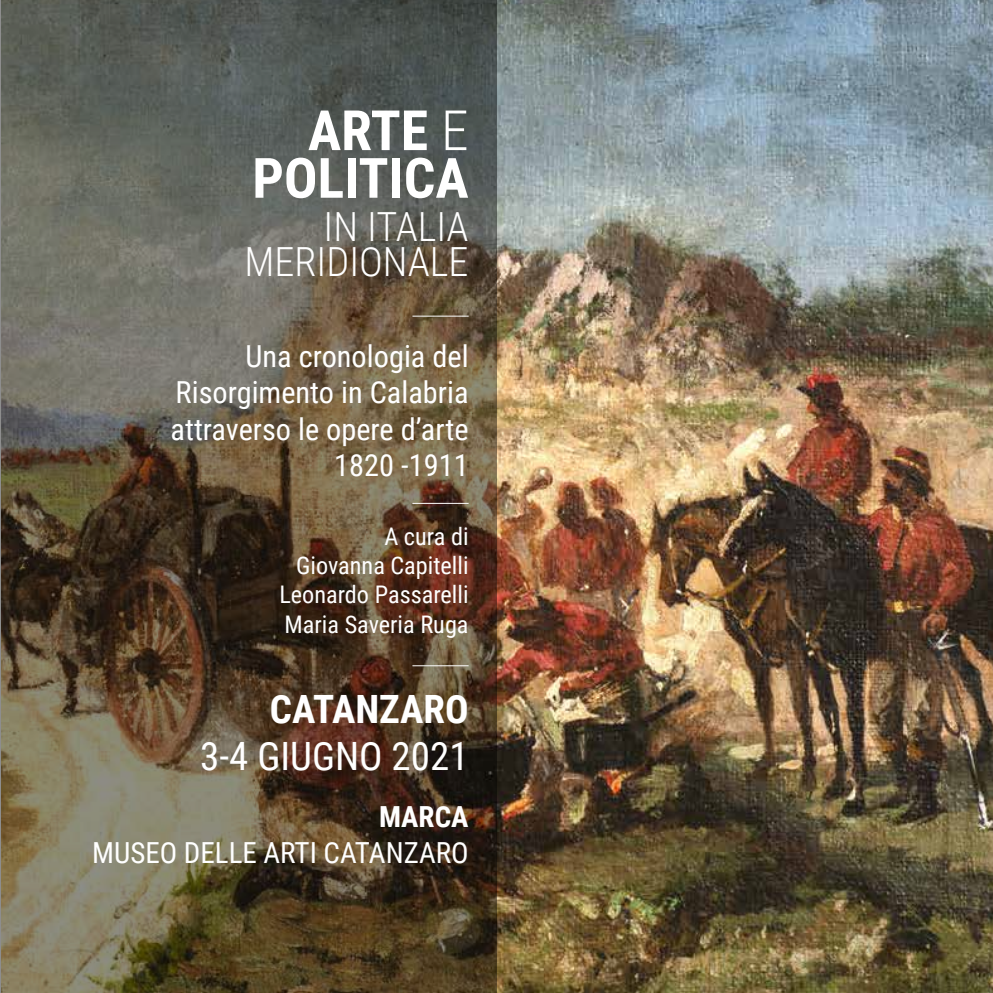
<style>
.page{position:relative;width:993px;height:993px;background:#fff}
.page>*{position:absolute;margin:0;border:0;box-sizing:border-box;transform-origin:0 0}
.t1{font:700 55.65px/47.6px "Roboto Condensed";color:#fff;text-align:right}
.t2{font:300 40.07px/34.6px "Roboto Condensed";color:#fff;text-align:right}
.t3{font:39.02px "Roboto Condensed";color:#fff}
.t4{font:700 39.02px "Roboto Condensed";color:#fff}
.t5{font:30.28px/36.4px "Roboto Condensed";color:#fff;text-align:right}
.t6{font:29.05px "Roboto Condensed";color:#fff}
.t7{font:700 29.05px "Roboto Condensed";color:#fff}
.t8{font:24.32px/29.1px "Roboto Condensed";color:#fff;text-align:right}
.s1{font-weight:300}
</style>
<div class="page">
<img style="left:496px;top:0;width:496px;height:992px">
<svg style="left:0;top:0;width:496px;height:992px;background:#5f5544"></svg>
<hr style="left:412px;top:315px;width:56px;height:1px;background:#fff">
<hr style="left:412px;top:503px;width:56px;height:1px;background:#fff">
<hr style="left:412px;top:665px;width:56px;height:1px;background:#fff">
<h1 class="t1" style="left:252px;top:104px;width:218px">ARTE <span class="s1">E<br></span>POLITICA</h1>
<h2 class="t2" style="left:244px;top:208px;width:225px">IN ITALIA<br>MERIDIONALE</h2>
<p class="t5" style="left:170px;top:336px;width:299px">Una cronologia del<br>Risorgimento in Calabria attraverso le opere d’arte<br>1820 -1911</p>
<p class="t8" style="left:279px;top:521px;width:191px">A cura di<br>Giovanna Capitelli<br>Leonardo Passarelli<br>Maria Saveria Ruga</p>
<p class="t4" style="left:270px;top:682px;width:200px">CATANZARO</p>
<p class="t3" style="left:200px;top:728px;width:270px">3-4 GIUGNO 2021</p>
<p class="t7" style="left:379px;top:796px;width:91px">MARCA</p>
<p class="t6" style="left:92px;top:831px;width:378px">MUSEO DELLE ARTI CATANZARO</p>
</div>
